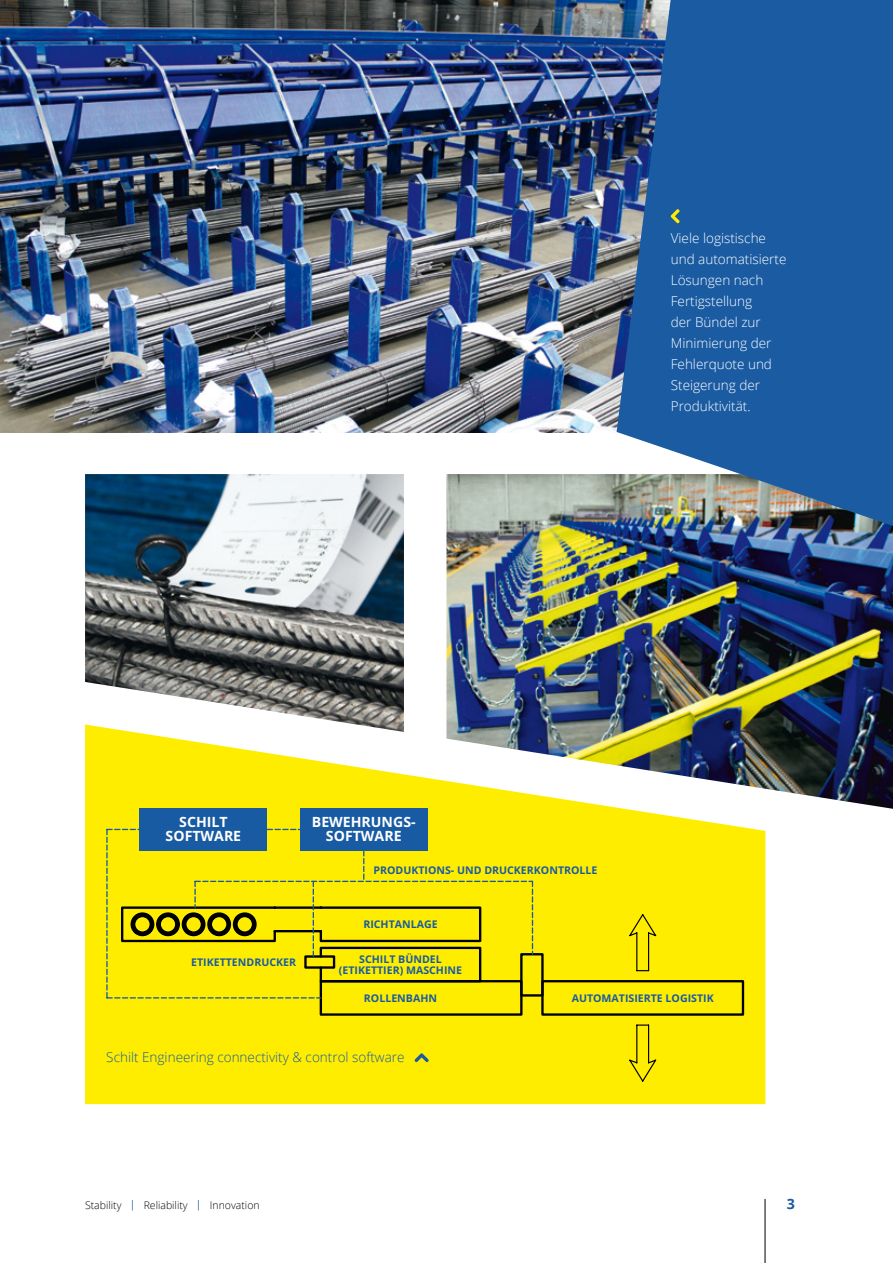
<style>
.page{position:relative;width:893px;height:1263px;background:#fff}
.page>*{position:absolute;margin:0;border:0;box-sizing:border-box;transform-origin:0 0}
.t1{font:700 14.25px "Open Sans";color:#1a5ba2}
.t2{font:700 14.1px/14.1px "Open Sans";color:#fff;text-align:center}
.t3{font:300 13.5px/21px "Open Sans";color:#fff}
.t4{font:300 13.5px "Open Sans";color:#1a5ba2}
.t5{font:700 10.65px/10.6px "Open Sans";color:#185ba2;text-align:center}
.t6{font:300 10.5px "Open Sans";color:#000}
.s1{font-weight:400;color:#1a5ba2}
</style>
<div class="page">
<hr style="left:765px;top:1199px;width:1px;height:64px;background:#000">
<img style="left:446px;top:474px;width:447px;height:335px">
<img style="left:0;top:0;width:617px;height:432px">
<svg style="left:85px;top:724px;width:680px;height:380px;fill:#ffed00"></svg>
<div style="left:300px;top:808px;width:128px;height:43px;background:#185ba2"></div>
<svg style="left:628px;top:1024px;width:29px;height:58px;background:#e3d300"></svg>
<div style="left:139px;top:808px;width:128px;height:43px;background:#185ba2"></div>
<svg style="left:106px;top:829px;width:638px;height:188px;background:#ded30c"></svg>
<svg style="left:414px;top:1053px;width:15px;height:9px"></svg>
<svg style="left:617px;top:0;width:276px;height:526px;background:#2a619e"></svg>
<svg style="left:671px;top:209px;width:9px;height:14px"></svg>
<img style="left:85px;top:474px;width:319px;height:258px">
<p class="t3" style="left:671px;top:227px;width:117px">Viele logistische und automatisierte<br>Lösungen nach<br>Fertigstellung<br>der Bündel zur<br>Minimierung der<br>Fehlerquote und<br>Steigerung der<br>Produktivität.</p>
<p class="t2" style="left:166px;top:815px;width:77px">SCHILT<br>SOFTWARE</p>
<p class="t2" style="left:312px;top:815px;width:105px">BEWEHRUNGS-<br>SOFTWARE</p>
<p class="t5" style="left:373px;top:865px;width:225px">PRODUKTIONS- UND DRUCKERKONTROLLE</p>
<p class="t5" style="left:191px;top:956px;width:106px">ETIKETTENDRUCKER</p>
<p class="t5" style="left:363px;top:919px;width:76px">RICHTANLAGE</p>
<p class="t5" style="left:339px;top:953px;width:125px">SCHILT BÜNDEL (ETIKETTIER) MASCHINE</p>
<p class="t5" style="left:364px;top:992px;width:75px">ROLLENBAHN</p>
<p class="t5" style="left:572px;top:992px;width:143px">AUTOMATISIERTE LOGISTIK</p>
<p class="t4" style="left:106px;top:1048px;width:300px">Schilt Engineering connectivity &amp; control software</p>
<p class="t6" style="left:85px;top:1198px;width:176px">Stability <span class="s1">|</span> Reliability <span class="s1">|</span> Innovation</p>
<p class="t1" style="left:787px;top:1194px;width:10px">3</p>
</div>
